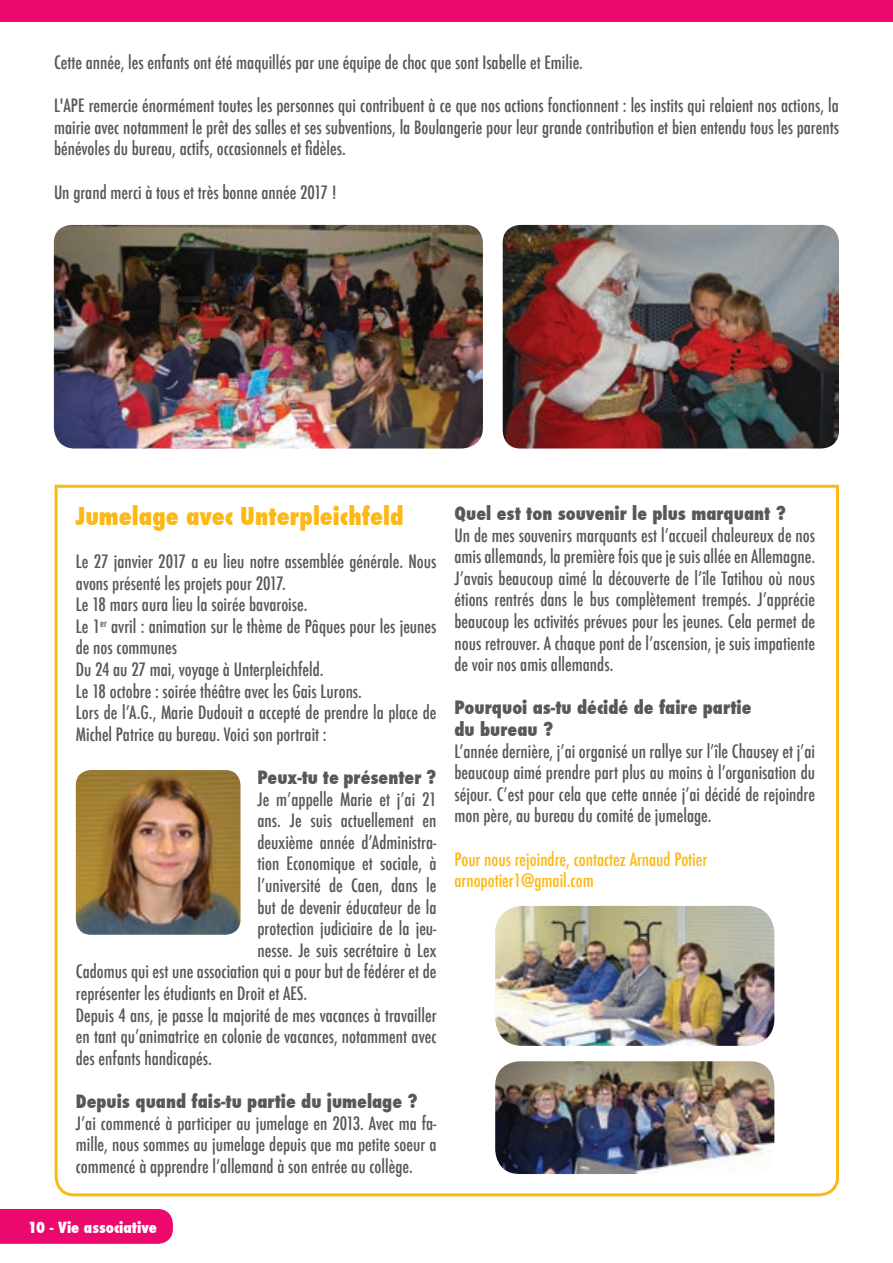
<style>
.page{position:relative;width:893px;height:1263px;background:#fff}
.page>*{position:absolute;margin:0;border:0;box-sizing:border-box;transform-origin:0 0}
.t1{font:800 condensed 24px "Futura";color:#fcb814}
.t2{font:500 condensed 18px/21.6px "Futura";color:#57585a;text-align:justify}
.t3{font:800 condensed 18px/21.6px "Futura";color:#57585a}
.t4{font:500 condensed 18px/21.6px "Futura";color:#fcb814}
.t5{font:800 condensed 15px "Futura";color:#fff}
</style>
<div class="page">
<div style="left:0;top:1209px;width:173px;height:35px;background:#ec096d"></div>
<div style="left:0;top:0;width:893px;height:21px;background:#ec096d"></div>
<img style="left:503px;top:225px;width:336px;height:223px">
<img style="left:54px;top:225px;width:429px;height:223px">
<svg style="left:54px;top:484px;width:785px;height:713px"></svg>
<p class="t2" style="left:54px;top:52px;width:530px">Cette année, les enfants ont été maquillés par une équipe de choc que sont Isabelle et Emilie.</p>
<p class="t2" style="left:54px;top:95px;width:786px">L'APE remercie énormément toutes les personnes qui contribuent à ce que nos actions fonctionnent : les instits qui relaient nos actions, la mairie avec notamment le prêt des salles et ses subventions, la Boulangerie pour leur grande contribution et bien entendu tous les parents bénévoles du bureau, actifs, occasionnels et fidèles.</p>
<p class="t2" style="left:54px;top:181px;width:284px">Un grand merci à tous et très bonne année 2017 !</p>
<h1 class="t1" style="left:76px;top:499px;width:329px">Jumelage avec Unterpleichfeld</h1>
<p class="t2" style="left:76px;top:551px;width:362px;text-align:left">Le 27 janvier 2017 a eu lieu notre assemblée générale. Nous avons présenté les projets pour 2017.<br>Le 18 mars aura lieu la soirée bavaroise.<br>Le 1<sup>er</sup> avril : animation sur le thème de Pâques pour les jeunes de nos communes<br>Du 24 au 27 mai, voyage à Unterpleichfeld.<br>Le 18 octobre : soirée théâtre avec les Gais Lurons.<br>Lors de l’A.G., Marie Dudouit a accepté de prendre la place de Michel Patrice au bureau. Voici son portrait :</p>
<p class="t3" style="left:258px;top:767px;width:180px">Peux-tu te présenter ?</p>
<p class="t2" style="left:258px;top:788px;width:180px">Je m’appelle Marie et j’ai 21</p>
<p class="t2" style="left:258px;top:810px;width:180px">ans. Je suis actuellement en</p>
<p class="t2" style="left:258px;top:831px;width:180px">deuxième année d’Administra-</p>
<p class="t2" style="left:258px;top:853px;width:180px">tion Economique et sociale, à</p>
<p class="t2" style="left:258px;top:875px;width:180px">l’université de Caen, dans le</p>
<p class="t2" style="left:258px;top:896px;width:180px">but de devenir éducateur de la</p>
<p class="t2" style="left:258px;top:918px;width:180px">protection judiciaire de la jeu-</p>
<p class="t2" style="left:258px;top:939px;width:180px">nesse. Je suis secrétaire à Lex</p>
<p class="t2" style="left:76px;top:961px;width:362px">Cadomus qui est une association qui a pour but de fédérer et de</p>
<p class="t2" style="left:76px;top:983px;width:233px">représenter les étudiants en Droit et AES.</p>
<p class="t2" style="left:76px;top:1004px;width:362px">Depuis 4 ans, je passe la majorité de mes vacances à travailler</p>
<p class="t2" style="left:76px;top:1026px;width:362px">en tant qu’animatrice en colonie de vacances, notamment avec</p>
<p class="t2" style="left:76px;top:1047px;width:138px">des enfants handicapés.</p>
<p class="t3" style="left:76px;top:1091px;width:344px">Depuis quand fais-tu partie du jumelage ?</p>
<p class="t2" style="left:76px;top:1112px;width:362px">J’ai commencé à participer au jumelage en 2013. Avec ma fa&shy;mille, nous sommes au jumelage depuis que ma petite soeur a commencé à apprendre l’allemand à son entrée au collège.</p>
<p class="t5" style="left:28px;top:1217px;width:130px">10 - Vie associative</p>
<p class="t3" style="left:454px;top:502px;width:333px">Quel est ton souvenir le plus marquant ?</p>
<p class="t2" style="left:454px;top:524px;width:362px">Un de mes souvenirs marquants est l’accueil chaleureux de nos amis allemands, la première fois que je suis allée en Allemagne.<br>J’avais beaucoup aimé la découverte de l’île Tatihou où nous étions rentrés dans le bus complètement trempés. J’apprécie beaucoup les activités prévues pour les jeunes. Cela permet de nous retrouver. A chaque pont de l’ascension, je suis impatiente de voir nos amis allemands.</p>
<p class="t3" style="left:454px;top:697px;width:298px">Pourquoi as-tu décidé de faire partie du bureau ?</p>
<p class="t2" style="left:454px;top:740px;width:362px">L’année dernière, j’ai organisé un rallye sur l’île Chausey et j’ai beaucoup aimé prendre part plus au moins à l’organisation du séjour. C’est pour cela que cette année j’ai décidé de rejoindre mon père, au bureau du comité de jumelage.</p>
<p class="t4" style="left:454px;top:848px;width:254px">Pour nous rejoindre, contactez Arnaud Potier arnopotier1@gmail.com</p>
</div>
